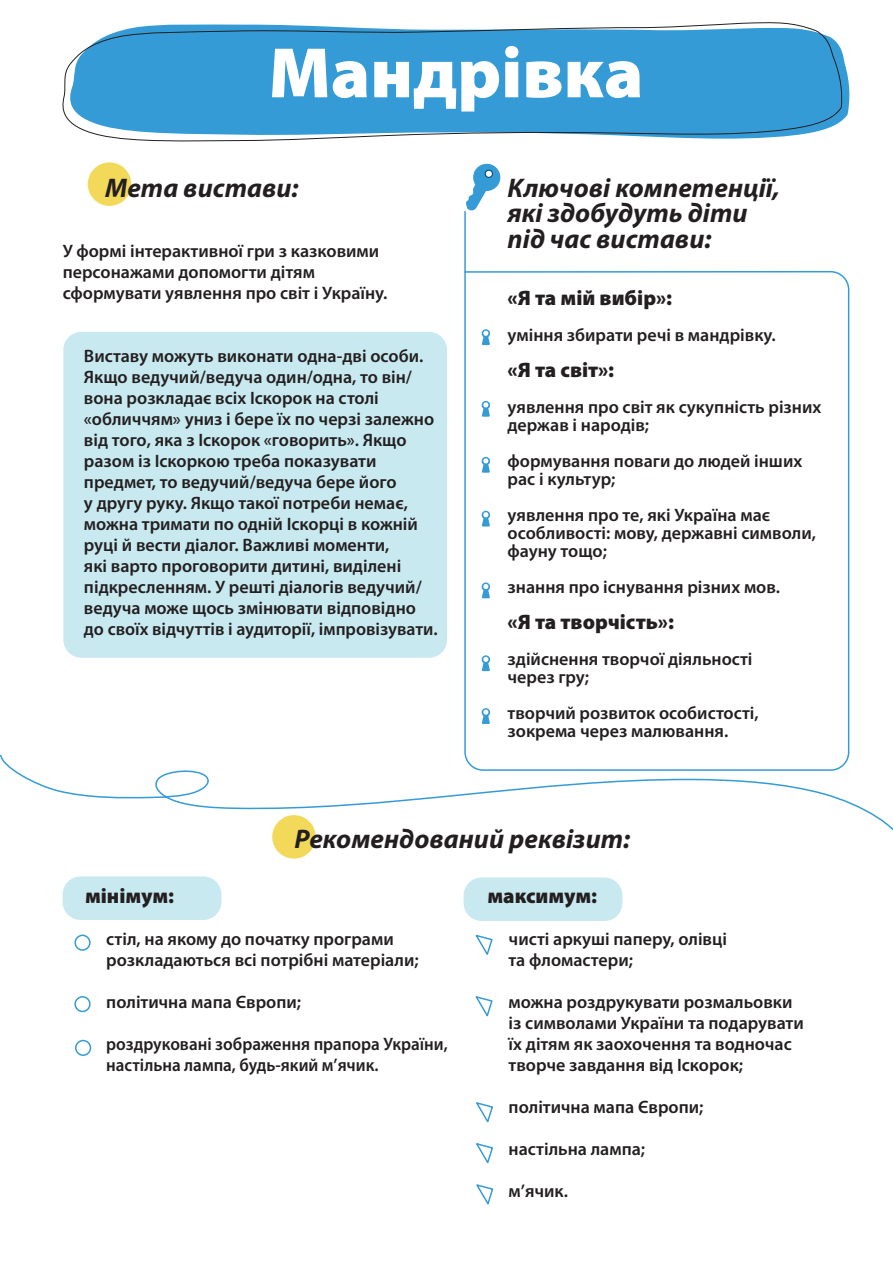
<style>
.page{position:relative;width:893px;height:1263px;background:#fff}
.page>*{position:absolute;margin:0;border:0;box-sizing:border-box;transform-origin:0 0}
.t1{font:900 72px "Myriad Pro";color:#fff}
.t2{font:italic 700 27px/25.5px "Myriad Pro";color:#231f20}
.t3{font:900 21px "Myriad Pro";color:#231f20}
.t4{font:600 18px/21px "Myriad Pro";color:#231f20}
.t5{font:600 18px/21px "Myriad Pro";color:#231f20;scale:.95 1}
</style>
<div class="page">
<svg style="left:62px;top:22px;width:781px;height:120px;background:#50a6d8"></svg>
<div style="left:88px;top:162px;width:43px;height:44px;background:#f3d959;border-radius:50%"></div>
<div style="left:272px;top:815px;width:44px;height:44px;background:#f3d959;border-radius:50%"></div>
<div style="left:63px;top:332px;width:384px;height:326px;background:#c8e9f0;border-radius:18px"></div>
<svg style="left:0;top:754px;width:893px;height:93px"></svg>
<svg style="left:464px;top:210px;width:386px;height:561px"></svg>
<svg style="left:466px;top:163px;width:35px;height:47px"></svg>
<div style="left:74px;top:934px;width:17px;height:17px;border:2px solid #359bd6;border-radius:50%"></div>
<div style="left:74px;top:996px;width:17px;height:16px;border:2px solid #359bd6;border-radius:50%"></div>
<div style="left:75px;top:1040px;width:16px;height:16px;border:2px solid #359bd6;border-radius:50%"></div>
<svg style="left:475px;top:934px;width:18px;height:21px"></svg>
<svg style="left:475px;top:996px;width:18px;height:21px"></svg>
<svg style="left:476px;top:1102px;width:17px;height:21px"></svg>
<svg style="left:476px;top:1143px;width:17px;height:21px"></svg>
<svg style="left:476px;top:1184px;width:18px;height:21px"></svg>
<div style="left:63px;top:876px;width:158px;height:44px;background:#c8e9f0;border-radius:18px"></div>
<div style="left:464px;top:877px;width:158px;height:44px;background:#c8e9f0;border-radius:18px"></div>
<h1 class="t1" style="left:269px;top:25px;width:376px">Мандрівка</h1>
<h2 class="t2" style="left:105px;top:174px;width:195px">Мета вистави:</h2>
<p class="t4" style="left:63px;top:240px;width:326px">У формі інтерактивної гри з казковими персонажами допомогти дітям сформувати уявлення про світ і Україну.</p>
<p class="t4" style="left:84px;top:345px;width:355px">Виставу можуть виконати одна-дві особи.<br>Якщо ведучий/ведуча один/одна, то він/ вона розкладає всіх Іскорок на столі «обличчям» униз і бере їх по черзі залежно від того, яка з Іскорок «говорить». Якщо разом із Іскоркою треба показувати предмет, то ведучий/ведуча бере його<br>у другу руку. Якщо такої потреби немає, можна тримати по одній Іскорці в кожній руці й вести діалог. Важливі моменти,<br>які варто проговорити дитині, виділені підкресленням. У решті діалогів ведучий/ ведуча може щось змінювати відповідно до своїх відчуттів і аудиторії, імпровізувати.</p>
<h2 class="t2" style="left:508px;top:174px;width:274px">Ключові компетенції, які здобудуть діти під час вистави:</h2>
<p class="t3" style="left:508px;top:283px;width:166px">«Я та мій вибір»:</p>
<p class="t4" style="left:508px;top:324px;width:270px">уміння збирати речі в мандрівку.</p>
<p class="t3" style="left:508px;top:355px;width:108px">«Я та світ»:</p>
<p class="t4" style="left:508px;top:397px;width:315px;line-height:18px">уявлення про світ як сукупність різних держав і народів;</p>
<p class="t4" style="left:508px;top:451px;width:296px;line-height:18px">формування поваги до людей інших рас і культур;</p>
<p class="t4" style="left:508px;top:505px;width:310px;line-height:18px">уявлення про те, які Україна має особливості: мову, державні символи, фауну тощо;</p>
<p class="t4" style="left:508px;top:576px;width:274px">знання про існування різних мов.</p>
<p class="t3" style="left:508px;top:607px;width:168px">«Я та творчість»:</p>
<p class="t4" style="left:508px;top:649px;width:246px;line-height:18px">здійснення творчої діяльності через гру;</p>
<p class="t4" style="left:508px;top:703px;width:253px;line-height:18px">творчий розвиток особистості, зокрема через малювання.</p>
<h2 class="t2" style="left:295px;top:825px;width:337px">Рекомендований реквізит:</h2>
<p class="t3" style="left:85px;top:882px;width:91px">мінімум:</p>
<p class="t4" style="left:106px;top:928px;width:314px">стіл, на якому до початку програми розкладаються всі потрібні матеріали;</p>
<p class="t4" style="left:106px;top:991px;width:196px">політична мапа Європи;</p>
<p class="t5" style="left:106px;top:1033px;width:361px">роздруковані зображення прапора України, настільна лампа, будь-який м’ячик.</p>
<p class="t3" style="left:487px;top:882px;width:111px">максимум:</p>
<p class="t4" style="left:509px;top:928px;width:220px">чисті аркуші паперу, олівці та фломастери;</p>
<p class="t4" style="left:509px;top:991px;width:297px">можна роздрукувати розмальовки із символами України та подарувати їх дітям як заохочення та водночас творче завдання від Іскорок;</p>
<p class="t4" style="left:509px;top:1096px;width:196px">політична мапа Європи;</p>
<p class="t4" style="left:509px;top:1138px;width:138px">настільна лампа;</p>
<p class="t4" style="left:509px;top:1180px;width:61px">м’ячик.</p>
</div>
